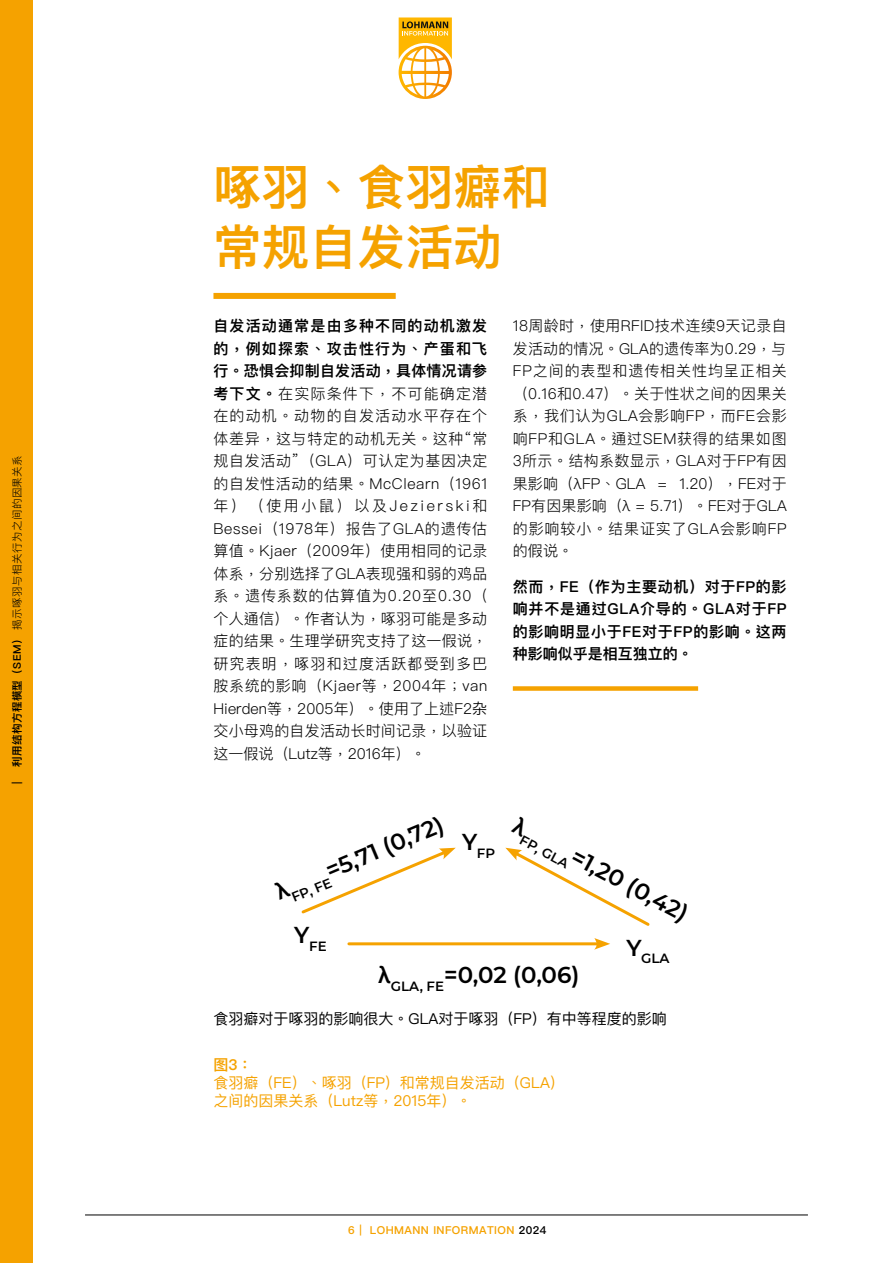
<style>
.page{position:relative;width:893px;height:1263px;background:#fff}
.page>*{position:absolute;margin:0;border:0;box-sizing:border-box;transform-origin:0 0}
.t1{font:600 48px/60px "Ping Fang HK";color:#f5a200}
.Pie_de_foto{font:600 22.95px "Montserrat";color:#000}
.t2{font:300 15px/22.5px "Ping Fang HK";letter-spacing:.01em;color:#000;text-align:justify}
.t3{font:600 15px/22.5px "Ping Fang HK";letter-spacing:.045em;color:#000;text-align:justify}
.Pie_de_foto-2{font:15px/18px "Ping Fang HK";color:#f5a200}
.Pie_de_foto-3{font:15px "Ping Fang HK";color:#000}
.Pie_de_foto-4{font:600 15px "Ping Fang HK";color:#f5a200}
.Pie_de_foto-5{font:600 13.35px "Montserrat";color:#000}
.t4{font:600 10.95px "Ping Fang HK";letter-spacing:.04em;color:#f5a200}
.t5{font:300 10.5px "Ping Fang HK";letter-spacing:.04em;color:#000}
.t6{font:600 10.5px "Ping Fang HK";color:#000}
.s1{font-weight:600}
.s2{font-family:"Hiragino Sans GB W3";font-weight:400}
.s3{font-family:"Roboto";font-weight:500}
.s4{color:#000}
</style>
<div class="page">
<svg style="left:301px;top:848px;width:155px;height:66px"></svg>
<svg style="left:505px;top:848px;width:145px;height:78px"></svg>
<hr style="left:349px;top:942px;width:251px;height:3px;background:#f5a200">
<svg style="left:594px;top:938px;width:16px;height:12px"></svg>
<div style="left:213px;top:293px;width:183px;height:6px;background:#f5a200"></div>
<div style="left:513px;top:686px;width:185px;height:5px;background:#f5a200"></div>
<div style="left:0;top:0;width:33px;height:1263px;background:#f5a200"></div>
<hr style="left:85px;top:1215px;width:723px;height:1px;background:#000">
<svg style="left:399px;top:17px;width:53px;height:82px"></svg>
<p class="t5" style="left:11px;top:767px;width:313px;rotate:-90deg"><span class="s1">利用结构方程模型（SEM）</span>揭示啄羽与相关行为之间的因果关系</p>
<p class="t6" style="left:11px;top:784px;width:4px;rotate:-90deg">|</p>
<p class="t1" style="left:213px;top:156px;width:337px">啄羽、食羽癖和常规自发活动</p>
<p class="t2" style="left:213px;top:314px;width:275px"><span class="s1">自发活动通常是由多种不同的动机激发的，例如探索、攻击性行为、产蛋和飞行。恐惧会抑制自发活动，具体情况请参考下文。</span>在实际条件下，不可能确定潜在的动机。动物的自发活动水平存在个体差异，这与特定的动机无关。这种“常规自发活动”（GLA）可认定为基因决定的自发性活动的结果。McClearn（1961年）（使用小鼠）以及Jezierski和Bessei（1978年）报告了GLA的遗传估算值。Kjaer（2009年）使用相同的记录体系，分别选择了GLA表现强和弱的鸡品系。遗传系数的估算值为0.20至0.30（个人通信）。作者认为，啄羽可能是多动症的结果。生理学研究支持了这一假说，研究表明，啄羽和过度活跃都受到多巴胺系统的影响（Kjaer等，2004年；van Hierden等，2005年）。使用了上述F2<span class="s2">杂</span>交小母鸡的自发活动长时间记录，以验证这一假说（Lutz等，2016年）。</p>
<p class="t2" style="left:513px;top:314px;width:275px">18周龄时，使用RFID技术连续9天记录自发活动的情况。GLA的遗传率为0.29，与FP之间的表型和遗传相关性均呈正相关（0.16和0.47）。关于性状之间的因果关系，我们认为GLA会影响FP，而FE会影响FP和GLA。通过SEM获得的结果如图3所示。结构系数显示，GLA对于FP有因果影响（λFP、GLA = 1.20），FE对于FP有因果影响（λ = 5.71）。FE对于GLA的影响较小。结果证实了GLA会影响FP的假说。</p>
<p class="t3" style="left:513px;top:575px;width:275px">然而，FE（作为主要动机）对于FP的影响并不是通过GLA介导的。GLA对于FP的影响明显小于FE对于FP的影响。这两种影响似乎是相互独立的。</p>
<p class="Pie_de_foto" style="left:270px;top:878px;width:182px;rotate:-23deg"><span class="s3">λ</span><sub>FP,</sub> <sub>FE</sub>=5,71 (0,72)</p>
<p class="Pie_de_foto" style="left:522px;top:809px;width:196px;rotate:28deg"><span class="s3">λ</span><sub>FP,</sub> <sub>GLA</sub>=1,20 (0,42)</p>
<p class="Pie_de_foto-5" style="left:462px;top:843px;width:35px"><sup>Y</sup>FP</p>
<p class="Pie_de_foto-5" style="left:294px;top:936px;width:34px"><sup>Y</sup>FE</p>
<p class="Pie_de_foto-5" style="left:627px;top:949px;width:44px"><sup>Y</sup>GLA</p>
<p class="Pie_de_foto" style="left:378px;top:959px;width:203px"><span class="s3">λ</span><sub>GLA,</sub> <sub>FE</sub>=0,02 (0,06)</p>
<p class="Pie_de_foto-3" style="left:213px;top:1009px;width:455px">食羽癖对于啄羽的影响很大。GLA对于啄羽（FP）有中等程度的影响</p>
<p class="Pie_de_foto-4" style="left:213px;top:1056px;width:40px">图3：</p>
<p class="Pie_de_foto-2" style="left:213px;top:1074px;width:353px">食羽癖（FE）、啄羽（FP）和常规自发活动（GLA）之间的因果关系（Lutz等，2015年）。</p>
<p class="t4" style="left:348px;top:1223px;width:200px">6 | LOHMANN INFORMATION <span class="s4">2024</span></p>
</div>
